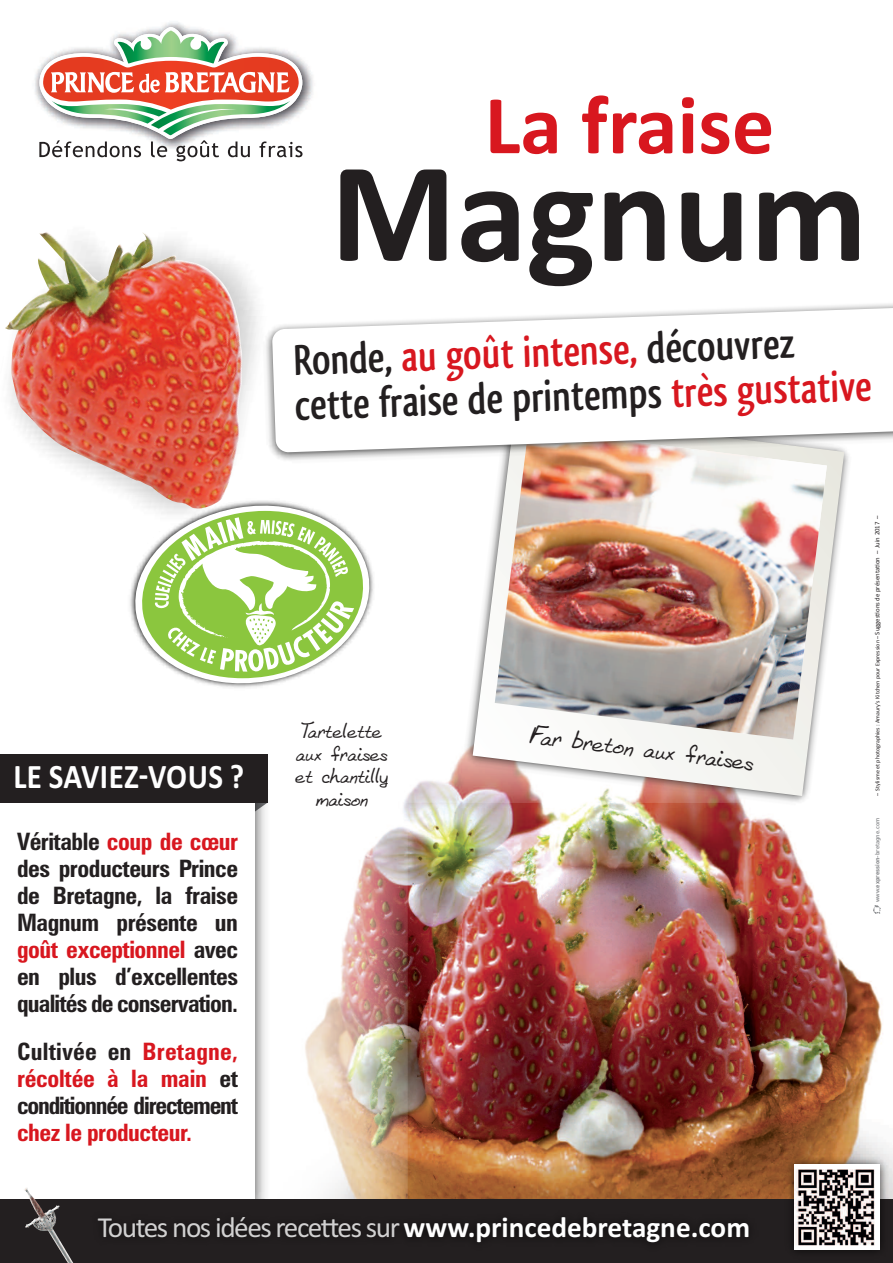
<style>
.page{position:relative;width:893px;height:1263px;background:#fff}
.page>*{position:absolute;margin:0;border:0;box-sizing:border-box;transform-origin:0 0}
.t1{font:700 144px "Calibri";color:#231f20}
.t2{font:700 84.45px "Calibri";color:#d8171f}
.t3{font:700 45px/44.8px "Qlassik";color:#231f20;scale:.9 1}
.t4{font:700 34.5px "Calibri";letter-spacing:.015em;color:#fff;scale:.9 1}
.t5{font:29.25px "Calibri";letter-spacing:-.05em;color:rgb(255 255 255/.8)}
.t6{font:27px "Beth Hand";color:#231f20}
.t7{font:700 condensed 24px/27px "Zurich BT";letter-spacing:-.025em;color:#231f20;text-align:justify}
.t8{font:700 condensed 24px "Zurich BT";letter-spacing:-.02em;color:#d8171f}
.t9{font:22.5px/22.5px "Beth Hand";color:#231f20;text-align:center}
.t10{font:6px "Calibri";color:#231f20}
.t11{font:500 6px "DIN";color:#808285}
.s1{color:#d8171f}
.s2{font-size:6.75px}
.s3{font-weight:700}
.s4{font-weight:700;color:#fff}
</style>
<div class="page">
<img style="left:407px;top:803px;width:486px;height:384px">
<img style="left:305px;top:797px;width:102px;height:390px">
<img style="left:35px;top:22px;width:278px;height:134px">
<svg style="left:39px;top:27px;width:263px;height:133px"></svg>
<img style="left:176px;top:160px;width:82px;height:248px">
<img style="left:5px;top:230px;width:238px;height:265px">
<img style="left:255px;top:802px;width:13px;height:385px">
<svg style="left:874px;top:905px;width:7px;height:9px"></svg>
<img style="left:0;top:1187px;width:893px;height:76px">
<img style="left:781px;top:1152px;width:111px;height:111px">
<img style="left:794px;top:1165px;width:85px;height:85px">
<img style="left:458px;top:466px;width:400px;height:345px">
<svg style="left:473px;top:466px;width:371px;height:330px"></svg>
<img style="left:495px;top:466px;width:332px;height:274px">
<div style="left:0;top:754px;width:268px;height:48px;background:#231f20"></div>
<img style="left:130px;top:495px;width:244px;height:193px">
<svg style="left:135px;top:506px;width:234px;height:177px"></svg>
<img style="left:265px;top:303px;width:628px;height:163px">
<svg style="left:272px;top:308px;width:621px;height:144px"></svg>
<h2 class="t2" style="left:485px;top:75px;width:291px">La fraise</h2>
<h1 class="t1" style="left:330px;top:127px;width:538px">Magnum</h1>
<h3 class="t4" style="left:13px;top:756px;width:258px">Le saviez-vous ?</h3>
<p class="t7" style="left:17px;top:830px;width:223px">Véritable <span class="s1">coup de cœur </span>des producteurs Prince de Bretagne, la fraise Magnum présente un <span class="s1">goût exceptionnel</span> avec en plus d’excellentes qualités de conservation.</p>
<p class="t7" style="left:17px;top:1040px;width:223px">Cultivée en <span class="s1">Bretagne, récoltée à la main</span> et conditionnée directement</p>
<p class="t8" style="left:17px;top:1124px;width:176px">chez le producteur.</p>
<h3 class="t3" style="left:293px;top:338px;width:643px;rotate:-2deg">Ronde, <span class="s1">au goût intense,</span> découvrez cette fraise de printemps <span class="s1">très gustative</span></h3>
<p class="t9" style="left:296px;top:721px;width:94px">Tartelette aux fraises et chantilly maison</p>
<p class="t6" style="left:531px;top:723px;width:227px;rotate:7deg">Far breton aux fraises</p>
<p class="t10" style="left:874px;top:796px;width:282px;rotate:-90deg">– Stylisme et photographies : Amaury’s Kitchen pour Expression – <span class="s2">Suggestions de présentation – Juin 2017 –</span></p>
<p class="t11" style="left:874px;top:902px;width:86px;rotate:-90deg">www.<span class="s3">expression</span>-bretagne.com</p>
<p class="t5" style="left:98px;top:1210px;width:654px">Toutesnosidéesrecettessur<span class="s4">www.princedebretagne.com</span></p>
</div>
